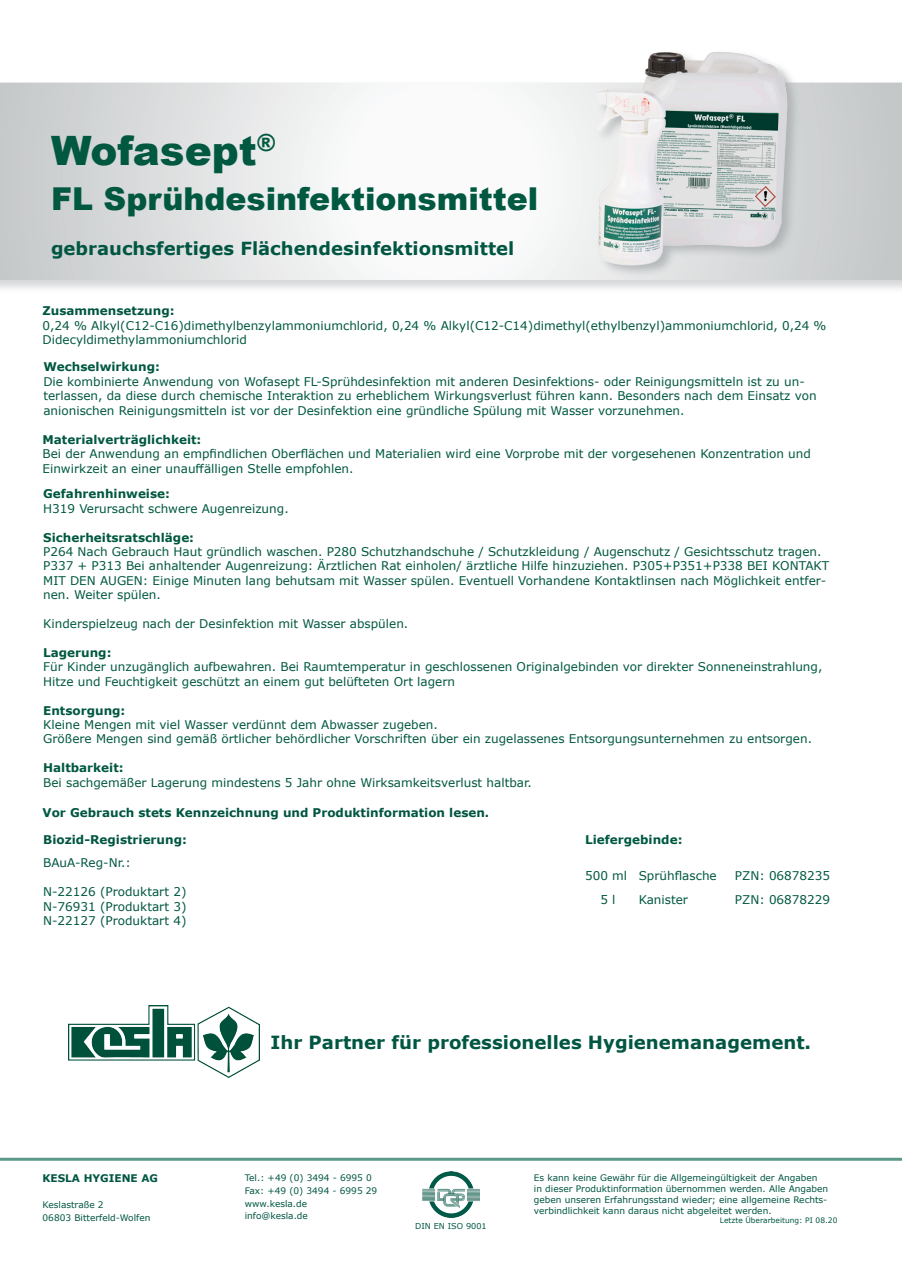
<style>
.page{position:relative;width:902px;height:1272px;background:#fff}
.page>*{position:absolute;margin:0;border:0;box-sizing:border-box;transform-origin:0 0}
.t1{font:900 40.5px "Arial";color:#005840}
.t2{font:900 31.5px "Arial";color:#005840}
.t3{font:700 18.15px "Verdana";color:#005642}
.t4{font:700 18px "Verdana";color:#005642}
.t5{font:12px/14.4px "Verdana";color:#005840}
.t6{font:700 12px "Verdana";color:#005840}
.t7{font:700 12px "Verdana";color:#005642}
.t8{font:12px "Verdana";color:#005642}
.t9{font:700 10.5px "Verdana";color:#005642}
.t10{font:9px/10.8px "Verdana";color:#005642}
.t11{font:8.1px "Verdana";color:#005642}
.t12{font:7.5px "Verdana";color:#005642}
</style>
<div class="page">
<div style="left:0;top:80px;width:901px;height:214px;background:#c5c8c9;opacity:.75"></div>
<svg style="left:0;top:83px;width:901px;height:197px"></svg>
<img style="left:561px;top:52px;width:255px;height:242px">
<img style="left:422px;top:1171px;width:57px;height:45px">
<hr style="left:0;top:1157px;width:901px;height:3px;background:#5b998b">
<img style="left:68px;top:1005px;width:192px;height:72px">
<p class="t1" style="left:51px;top:121px;width:226px">Wofasept<sup>®</sup></p>
<p class="t2" style="left:51px;top:176px;width:489px">FL Sprühdesinfektionsmittel</p>
<p class="t4" style="left:51px;top:235px;width:464px">gebrauchsfertiges Flächendesinfektionsmittel</p>
<p class="t7" style="left:43px;top:302px;width:133px">Zusammensetzung:</p>
<p class="t5" style="left:43px;top:318px;width:785px">0,24 % Alkyl(C12-C16)dimethylbenzylammoniumchlorid, 0,24 % Alkyl(C12-C14)dimethyl(ethylbenzyl)ammoniumchlorid, 0,24 %<br>Didecyldimethylammoniumchlorid</p>
<p class="t6" style="left:43px;top:358px;width:118px">Wechselwirkung:</p>
<p class="t5" style="left:43px;top:374px;width:774px">Die kombinierte Anwendung von Wofasept FL-Sprühdesinfektion mit anderen Desinfektions- oder Reinigungsmitteln ist zu un&shy;terlassen, da diese durch chemische Interaktion zu erheblichem Wirkungsverlust führen kann. Besonders nach dem Einsatz von anionischen Reinigungsmitteln ist vor der Desinfektion eine gründliche Spülung mit Wasser vorzunehmen.</p>
<p class="t6" style="left:43px;top:431px;width:160px">Materialverträglichkeit:</p>
<p class="t5" style="left:43px;top:446px;width:769px">Bei der Anwendung an empfindlichen Oberflächen und Materialien wird eine Vorprobe mit der vorgesehenen Konzentration und<br>Einwirkzeit an einer unauffälligen Stelle empfohlen.</p>
<p class="t6" style="left:43px;top:485px;width:128px">Gefahrenhinweise:</p>
<p class="t5" style="left:43px;top:501px;width:247px">H319 Verursacht schwere Augenreizung.</p>
<p class="t6" style="left:43px;top:528px;width:152px">Sicherheitsratschläge:</p>
<p class="t5" style="left:43px;top:544px;width:779px">P264 Nach Gebrauch Haut gründlich waschen. P280 Schutzhandschuhe / Schutzkleidung / Augenschutz / Gesichtsschutz tragen.</p>
<p class="t5" style="left:43px;top:558px;width:787px">P337 + P313 Bei anhaltender Augenreizung: Ärztlichen Rat einholen/ ärztliche Hilfe hinzuziehen. P305+P351+P338 BEI KONTAKT<br>MIT DEN AUGEN: Einige Minuten lang behutsam mit Wasser spülen. Eventuell Vorhandene Kontaktlinsen nach Möglichkeit entfer&shy;nen. Weiter spülen.</p>
<p class="t5" style="left:43px;top:616px;width:366px">Kinderspielzeug nach der Desinfektion mit Wasser abspülen.</p>
<p class="t6" style="left:43px;top:644px;width:70px">Lagerung:</p>
<p class="t5" style="left:43px;top:659px;width:780px">Für Kinder unzugänglich aufbewahren. Bei Raumtemperatur in geschlossenen Originalgebinden vor direkter Sonneneinstrahlung,<br>Hitze und Feuchtigkeit geschützt an einem gut belüfteten Ort lagern</p>
<p class="t6" style="left:43px;top:701px;width:84px">Entsorgung:</p>
<p class="t5" style="left:43px;top:717px;width:396px">Kleine Mengen mit viel Wasser verdünnt dem Abwasser zugeben.</p>
<p class="t5" style="left:43px;top:731px;width:770px">Größere Mengen sind gemäß örtlicher behördlicher Vorschriften über ein zugelassenes Entsorgungsunternehmen zu entsorgen.</p>
<p class="t6" style="left:43px;top:759px;width:82px">Haltbarkeit:</p>
<p class="t5" style="left:43px;top:774px;width:490px">Bei sachgemäßer Lagerung mindestens 5 Jahr ohne Wirksamkeitsverlust haltbar.</p>
<p class="t7" style="left:43px;top:803px;width:448px">Vor Gebrauch stets Kennzeichnung und Produktinformation lesen.</p>
<p class="t7" style="left:43px;top:831px;width:145px">Biozid-Registrierung:</p>
<p class="t8" style="left:43px;top:854px;width:89px">BAuA-Reg-Nr.:</p>
<p class="t8" style="left:43px;top:883px;width:145px">N-22126 (Produktart 2)</p>
<p class="t8" style="left:43px;top:898px;width:145px">N-76931 (Produktart 3)</p>
<p class="t8" style="left:43px;top:912px;width:145px">N-22127 (Produktart 4)</p>
<p class="t6" style="left:585px;top:831px;width:99px">Liefergebinde:</p>
<p class="t5" style="left:585px;top:868px;width:44px">500 ml</p>
<p class="t5" style="left:638px;top:868px;width:79px">Sprühflasche</p>
<p class="t5" style="left:734px;top:868px;width:97px">PZN: 06878235</p>
<p class="t5" style="left:600px;top:892px;width:17px">5 l</p>
<p class="t5" style="left:638px;top:892px;width:51px">Kanister</p>
<p class="t5" style="left:734px;top:892px;width:97px">PZN: 06878229</p>
<p class="t9" style="left:43px;top:1171px;width:117px">KESLA HYGIENE AG</p>
<p class="t10" style="left:43px;top:1198px;width:63px">Keslastraße 2</p>
<p class="t10" style="left:43px;top:1211px;width:109px">06803 Bitterfeld-Wolfen</p>
<p class="t3" style="left:270px;top:1029px;width:542px">Ihr Partner für professionelles Hygienemanagement.</p>
<p class="t10" style="left:245px;top:1172px;width:129px">Tel.: +49 (0) 3494 - 6995 0</p>
<p class="t10" style="left:245px;top:1185px;width:134px">Fax: +49 (0) 3494 - 6995 29</p>
<p class="t10" style="left:245px;top:1197px;width:64px">www.kesla.de</p>
<p class="t10" style="left:245px;top:1210px;width:65px">info@kesla.de</p>
<p class="t11" style="left:415px;top:1220px;width:73px">DIN EN ISO 9001</p>
<p class="t10" style="left:534px;top:1172px;width:296px">Es kann keine Gewähr für die Allgemeingültigkeit der Angaben<br>in dieser Produktinformation übernommen werden. Alle Angaben geben unseren Erfahrungsstand wieder; eine allgemeine Rechts&shy;verbindlichkeit kann daraus nicht abgeleitet werden.</p>
<p class="t12" style="left:719px;top:1214px;width:119px">Letzte Überarbeitung: PI 08.20</p>
</div>
